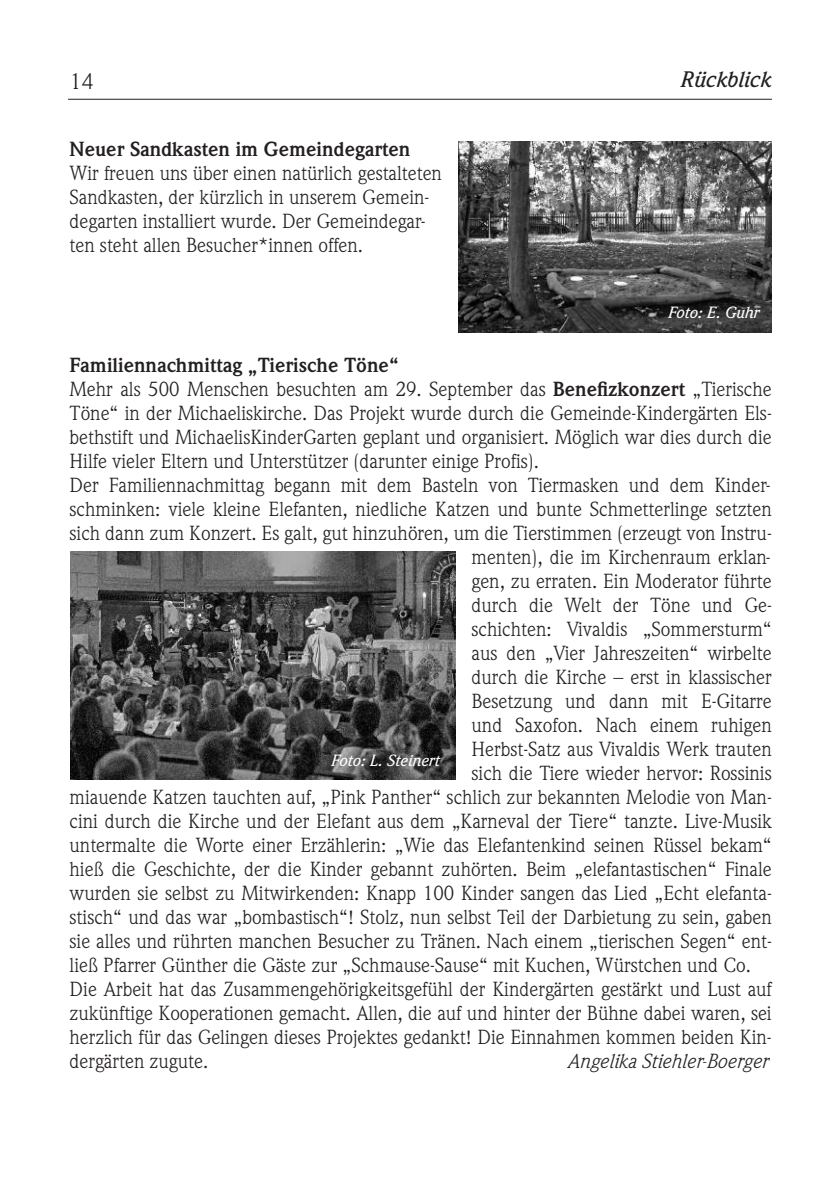
<style>
.page{position:relative;width:840px;height:1191px;background:#fff}
.page>*{position:absolute;margin:0;border:0;box-sizing:border-box;transform-origin:0 0}
.t1{font:italic 500 22px "Weidemann";color:#231f20}
.t2{font:22px "Weidemann";color:#231f20}
.t3{font:20px/24px "Weidemann";color:#231f20}
.t4{font:700 20px "Weidemann";color:#231f20}
.t5{font:italic 20px "Weidemann";color:#231f20}
.t6{font:italic 500 16px "Weidemann";color:#fff}
.s1{font-weight:700}
</style>
<div class="page">
<hr style="left:68px;top:99px;width:703px;height:1px;background:#231f20">
<img style="left:458px;top:142px;width:313px;height:190px">
<img style="left:70px;top:551px;width:385px;height:228px">
<p class="t2" style="left:70px;top:74px;width:24px">14</p>
<p class="t1" style="left:681px;top:71px;width:92px">Rückblick</p>
<p class="t4" style="left:69px;top:142px;width:342px">Neuer Sandkasten im Gemeindegarten</p>
<p class="t3" style="left:69px;top:163px;width:374px">Wir freuen uns über einen natürlich gestalteten Sandkasten, der kürzlich in unserem Gemein&shy;degarten installiert wurde. Der Gemeindegar&shy;ten steht allen Besucher*innen offen.</p>
<p class="t6" style="left:668px;top:306px;width:92px">Foto: E. Guhr</p>
<p class="t4" style="left:69px;top:358px;width:331px">Familiennachmittag „Tierische Töne“</p>
<p class="t3" style="left:69px;top:379px;width:703px">Mehr als 500 Menschen besuchten am 29. September das <span class="s1">Benefizkonzert</span> „Tierische</p>
<p class="t3" style="left:69px;top:403px;width:703px">Töne“ in der Michaeliskirche. Das Projekt wurde durch die Gemeinde-Kindergärten Els-</p>
<p class="t3" style="left:69px;top:427px;width:703px">bethstift und MichaelisKinderGarten geplant und organisiert. Möglich war dies durch die</p>
<p class="t3" style="left:69px;top:451px;width:470px">Hilfe vieler Eltern und Unterstützer (darunter einige Profis).</p>
<p class="t3" style="left:69px;top:475px;width:702px">Der Familiennachmittag begann mit dem Basteln von Tiermasken und dem Kinder-</p>
<p class="t3" style="left:69px;top:499px;width:703px">schminken: viele kleine Elefanten, niedliche Katzen und bunte Schmetterlinge setzten</p>
<p class="t3" style="left:69px;top:523px;width:703px">sich dann zum Konzert. Es galt, gut hinzuhören, um die Tierstimmen (erzeugt von Instru-</p>
<p class="t3" style="left:471px;top:547px;width:300px">menten), die im Kirchenraum erklan-</p>
<p class="t3" style="left:471px;top:571px;width:301px">gen, zu erraten. Ein Moderator führte</p>
<p class="t3" style="left:471px;top:595px;width:301px">durch die Welt der Töne und Ge-</p>
<p class="t3" style="left:471px;top:619px;width:301px">schichten: Vivaldis „Sommersturm“</p>
<p class="t3" style="left:471px;top:643px;width:301px">aus den „Vier Jahreszeiten“ wirbelte</p>
<p class="t3" style="left:471px;top:667px;width:301px">durch die Kirche – erst in klassischer</p>
<p class="t3" style="left:471px;top:691px;width:301px">Besetzung und dann mit E-Gitarre</p>
<p class="t3" style="left:471px;top:715px;width:301px">und Saxofon. Nach einem ruhigen</p>
<p class="t3" style="left:471px;top:739px;width:301px">Herbst-Satz aus Vivaldis Werk trauten</p>
<p class="t3" style="left:471px;top:763px;width:301px">sich die Tiere wieder hervor: Rossinis</p>
<p class="t3" style="left:69px;top:787px;width:703px">miauende Katzen tauchten auf, „Pink Panther“ schlich zur bekannten Melodie von Man-</p>
<p class="t3" style="left:69px;top:811px;width:703px">cini durch die Kirche und der Elefant aus dem „Karneval der Tiere“ tanzte. Live-Musik</p>
<p class="t3" style="left:69px;top:835px;width:703px">untermalte die Worte einer Erzählerin: „Wie das Elefantenkind seinen Rüssel bekam“</p>
<p class="t3" style="left:69px;top:859px;width:703px">hieß die Geschichte, der die Kinder gebannt zuhörten. Beim „elefantastischen“ Finale</p>
<p class="t3" style="left:69px;top:883px;width:703px">wurden sie selbst zu Mitwirkenden: Knapp 100 Kinder sangen das Lied „Echt elefanta-</p>
<p class="t3" style="left:69px;top:907px;width:703px">stisch“ und das war „bombastisch“! Stolz, nun selbst Teil der Darbietung zu sein, gaben</p>
<p class="t3" style="left:69px;top:931px;width:703px">sie alles und rührten manchen Besucher zu Tränen. Nach einem „tierischen Segen“ ent-</p>
<p class="t3" style="left:69px;top:955px;width:682px">ließ Pfarrer Günther die Gäste zur „Schmause-Sause“ mit Kuchen, Würstchen und Co.</p>
<p class="t3" style="left:69px;top:979px;width:703px">Die Arbeit hat das Zusammengehörigkeitsgefühl der Kindergärten gestärkt und Lust auf</p>
<p class="t3" style="left:69px;top:1003px;width:703px">zukünftige Kooperationen gemacht. Allen, die auf und hinter der Bühne dabei waren, sei</p>
<p class="t3" style="left:69px;top:1027px;width:703px">herzlich für das Gelingen dieses Projektes gedankt! Die Einnahmen kommen beiden Kin-</p>
<p class="t3" style="left:69px;top:1051px;width:140px">dergärten zugute.</p>
<p class="t5" style="left:566px;top:1054px;width:202px">Angelika Stiehler-Boerger</p>
<p class="t6" style="left:331px;top:754px;width:110px">Foto: L. Steinert</p>
</div>
